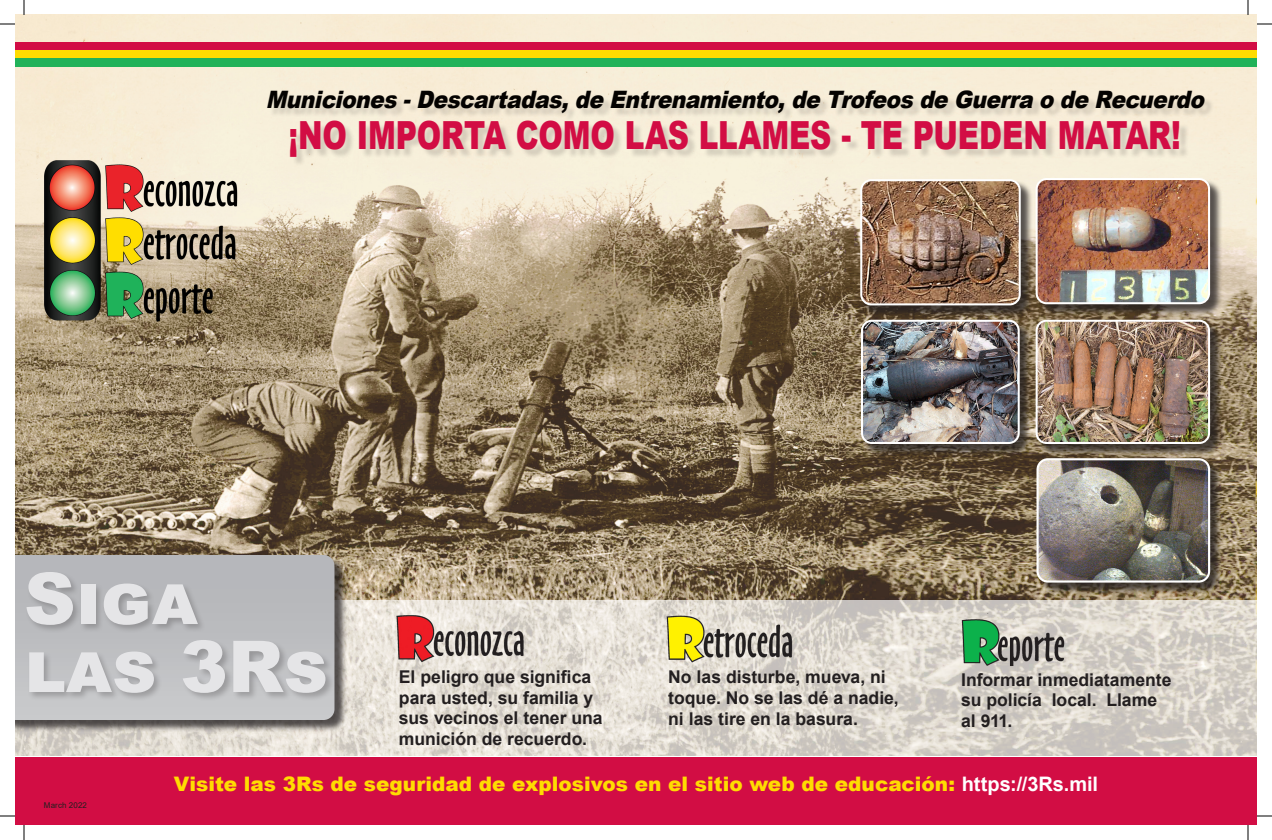
<style>
.page{position:relative;width:1272px;height:840px;background:#fff}
.page>*{position:absolute;margin:0;border:0;box-sizing:border-box;transform-origin:0 0}
.t1{font:900 71.5px "Arial";color:#e5e5e7}
.t2{font:900 38.8px "Arial";letter-spacing:-.005em;color:#d20d44;scale:.76 1}
.t3{font:italic 900 24px "Arial";color:#040200;scale:.9 1}
.t4{font:900 20px "Arial";color:#ffdc01}
.t5{font:700 17.6px/20.5px "Arial";color:#231f20}
.t6{font:8px "Arial";letter-spacing:.015em;color:#231f20}
.s1{font-weight:700;color:#fff}
</style>
<div class="page">
<img style="left:15px;top:15px;width:1242px;height:585px">
<svg style="left:15px;top:600px;width:1242px;height:156px;background:#ddd8cf"></svg>
<div style="left:15px;top:757px;width:1242px;height:68px;background:#d20d44"></div>
<div style="left:269px;top:92px;width:945px;height:74px;background:#231f20;opacity:.16"></div>
<img style="left:348px;top:614px;width:179px;height:52px">
<img style="left:664px;top:610px;width:131px;height:53px">
<img style="left:957px;top:613px;width:134px;height:53px">
<div style="left:15px;top:42px;width:1242px;height:8px;background:#d20d44"></div>
<div style="left:15px;top:50px;width:1242px;height:8px;background:#ffdc01"></div>
<div style="left:15px;top:58px;width:1242px;height:9px;background:#21b259"></div>
<div style="left:862px;top:181px;width:171px;height:137px;background:#231f20;opacity:.75"></div>
<img style="left:861px;top:180px;width:159px;height:124px">
<div style="left:860px;top:179px;width:161px;height:126px;border:2px solid #fff;border-radius:10px"></div>
<div style="left:1037px;top:180px;width:186px;height:137px;background:#231f20;opacity:.75"></div>
<img style="left:1037px;top:179px;width:172px;height:124px">
<div style="left:1036px;top:178px;width:174px;height:126px;border:2px solid #fff;border-radius:10px"></div>
<div style="left:15px;top:557px;width:332px;height:176px;background:#231f20;opacity:.75"></div>
<svg style="left:15px;top:555px;width:319px;height:165px;background:#bfc0c2"></svg>
<div style="left:25px;top:570px;width:310px;height:132px;background:#231f20;opacity:.25"></div>
<div style="left:862px;top:321px;width:170px;height:136px;background:#231f20;opacity:.75"></div>
<img style="left:862px;top:321px;width:157px;height:122px">
<div style="left:861px;top:320px;width:159px;height:124px;border:2px solid #fff;border-radius:10px"></div>
<div style="left:1038px;top:460px;width:185px;height:135px;background:#231f20;opacity:.75"></div>
<img style="left:1038px;top:459px;width:171px;height:123px">
<div style="left:1037px;top:458px;width:173px;height:125px;border:2px solid #fff;border-radius:10px"></div>
<div style="left:1037px;top:321px;width:186px;height:136px;background:#231f20;opacity:.75"></div>
<img style="left:1037px;top:321px;width:172px;height:122px">
<div style="left:1036px;top:320px;width:174px;height:124px;border:2px solid #fff;border-radius:10px"></div>
<img style="left:45px;top:159px;width:193px;height:168px">
<svg style="left:0;top:24px;width:15px;height:1px"></svg>
<svg style="left:1257px;top:24px;width:15px;height:1px"></svg>
<svg style="left:0;top:816px;width:15px;height:1px"></svg>
<svg style="left:1257px;top:816px;width:15px;height:1px"></svg>
<svg style="left:24px;top:0;width:1px;height:15px"></svg>
<svg style="left:24px;top:825px;width:1px;height:15px"></svg>
<svg style="left:1248px;top:0;width:1px;height:15px"></svg>
<svg style="left:1248px;top:825px;width:1px;height:15px"></svg>
<p class="t3" style="left:266px;top:82px;width:1052px">Municiones-Descartadas,de Entrenamiento,de Trofeosde Guerra o de Recuerdo</p>
<p class="t2" style="left:289px;top:107px;width:1176px">¡NO IMPORTA COMO LAS LLAMES - TE PUEDEN MATAR!</p>
<p class="t1" style="left:24px;top:547px;width:175px">Siga</p>
<p class="t1" style="left:24px;top:615px;width:305px">las 3Rs</p>
<p class="t5" style="left:399px;top:667px;width:205px">El peligro que significa para usted, su familia y sus vecinos el tener una munición de recuerdo.</p>
<p class="t5" style="left:668px;top:667px;width:232px">No las disturbe, mueva, ni toque. No se las dé a nadie, ni las tire en la basura.</p>
<p class="t5" style="left:961px;top:670px;width:212px">Informar inmediatamente su policía local. Llame al 911.</p>
<p class="t6" style="left:44px;top:800px;width:45px">March 2022</p>
<p class="t4" style="left:174px;top:769px;width:926px">Visite las 3Rs de seguridad de explosivos en el sitio web de educación: <span class="s1">https://3Rs.mil</span></p>
</div>
